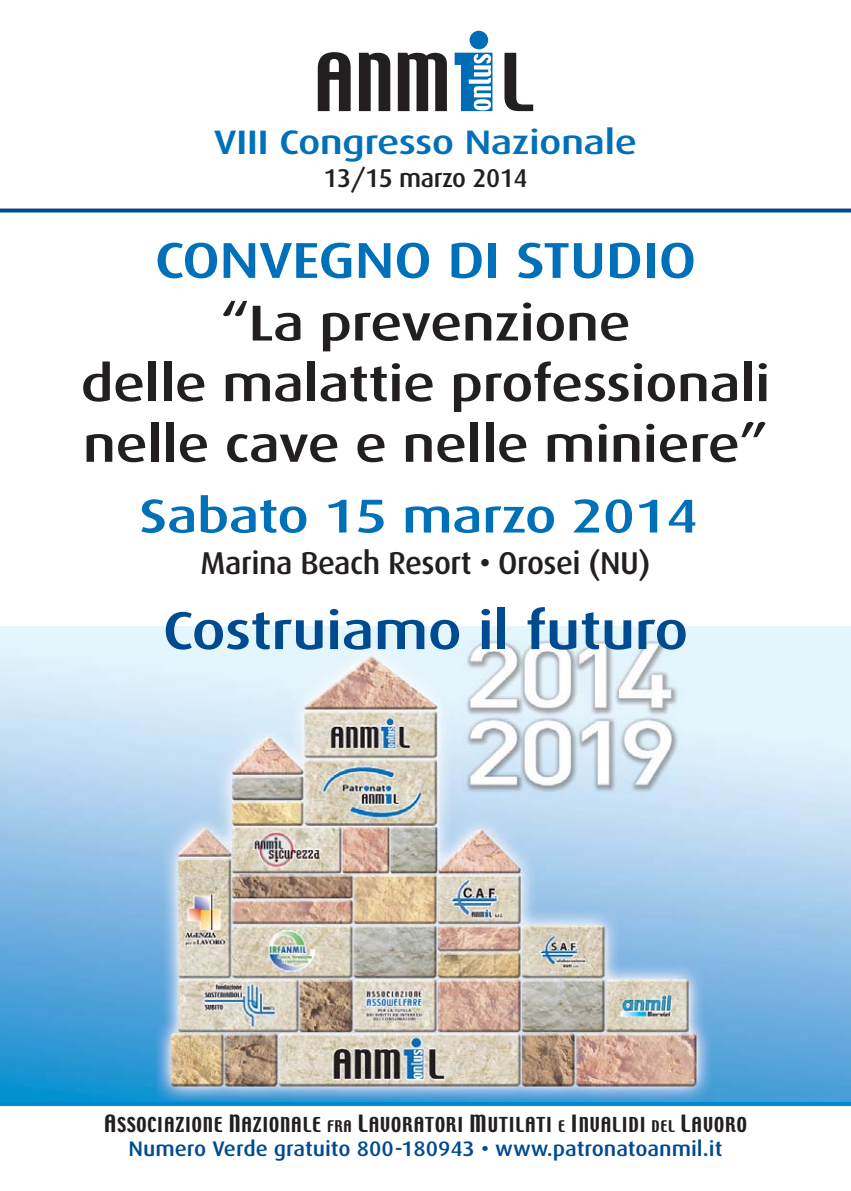
<style>
.page{position:relative;width:851px;height:1191px;background:#fff}
.page>*{position:absolute;margin:0;border:0;box-sizing:border-box;transform-origin:0 0}
.t1{font:500 53.4px "Dax";letter-spacing:-.015em;color:#004a8f;scale:1.2 1}
.t2{font:500 50.6px/60.6px "Dax";letter-spacing:-.015em;color:#231f20;text-align:center;scale:1.2 1}
.t3{font:500 50.6px "Dax";letter-spacing:-.015em;color:#0070b9;scale:1.23 1}
.t4{font:500 47.6px "Dax";letter-spacing:-.015em;color:#0070b9;scale:1.25 1}
.t5{font:500 34px "Dax";letter-spacing:-.015em;color:#0070b9;scale:1.23 1}
.t6{font:500 31.6px "Dax";letter-spacing:-.015em;color:#231f20}
.t7{font:500 25.8px "Dax";letter-spacing:-.015em;color:#231f20}
.t8{font:500 21px "Dax";color:#004a8f;scale:1.07 1}
.t9{font:18.4px "Techno";letter-spacing:.05em;color:#231f20}
.s1{font-size:21.2px}
.s2{font-size:14.4px}
</style>
<div class="page">
<img style="left:0;top:626px;width:850px;height:476px">
<hr style="left:0;top:1102px;width:850px;height:4px;background:#0089cf">
<div style="left:469px;top:31px;width:19px;height:18px;background:#006cb6;border-radius:50%"></div>
<svg style="left:318px;top:52px;width:215px;height:59px"></svg>
<svg style="left:0;top:208px;width:850px;height:4px;fill:#004a8f"></svg>
<p class="t5" style="left:214px;top:127px;width:346px">VIII Congresso Nazionale</p>
<p class="t7" style="left:323px;top:167px;width:206px">13/15 marzo 2014</p>
<p class="t3" style="left:154px;top:238px;width:442px">CONVEGNO DI STUDIO</p>
<p class="t2" style="left:80px;top:296px;width:576px">“La prevenzione<br>delle malattie professionali nelle cave e nelle miniere”</p>
<p class="t4" style="left:139px;top:495px;width:448px">Sabato 15 marzo 2014</p>
<p class="t6" style="left:200px;top:549px;width:451px">Marina Beach Resort • Orosei (NU)</p>
<p class="t1" style="left:162px;top:607px;width:439px">Costruiamo il futuro</p>
<p class="t9" style="left:104px;top:1115px;width:643px"><span class="s1">A</span>SSOCIAZIONE <span class="s1">N</span>AZIONALE <span class="s2">FRA</span> <span class="s1">L</span>AVORATORI <span class="s1">M</span>UTILATI <span class="s2">E</span> <span class="s1">I</span>NVALIDI <span class="s2">DEL</span> <span class="s1">L</span>AVORO</p>
<p class="t8" style="left:128px;top:1140px;width:556px">Numero Verde gratuito 800-180943 • www.patronatoanmil.it</p>
</div>
